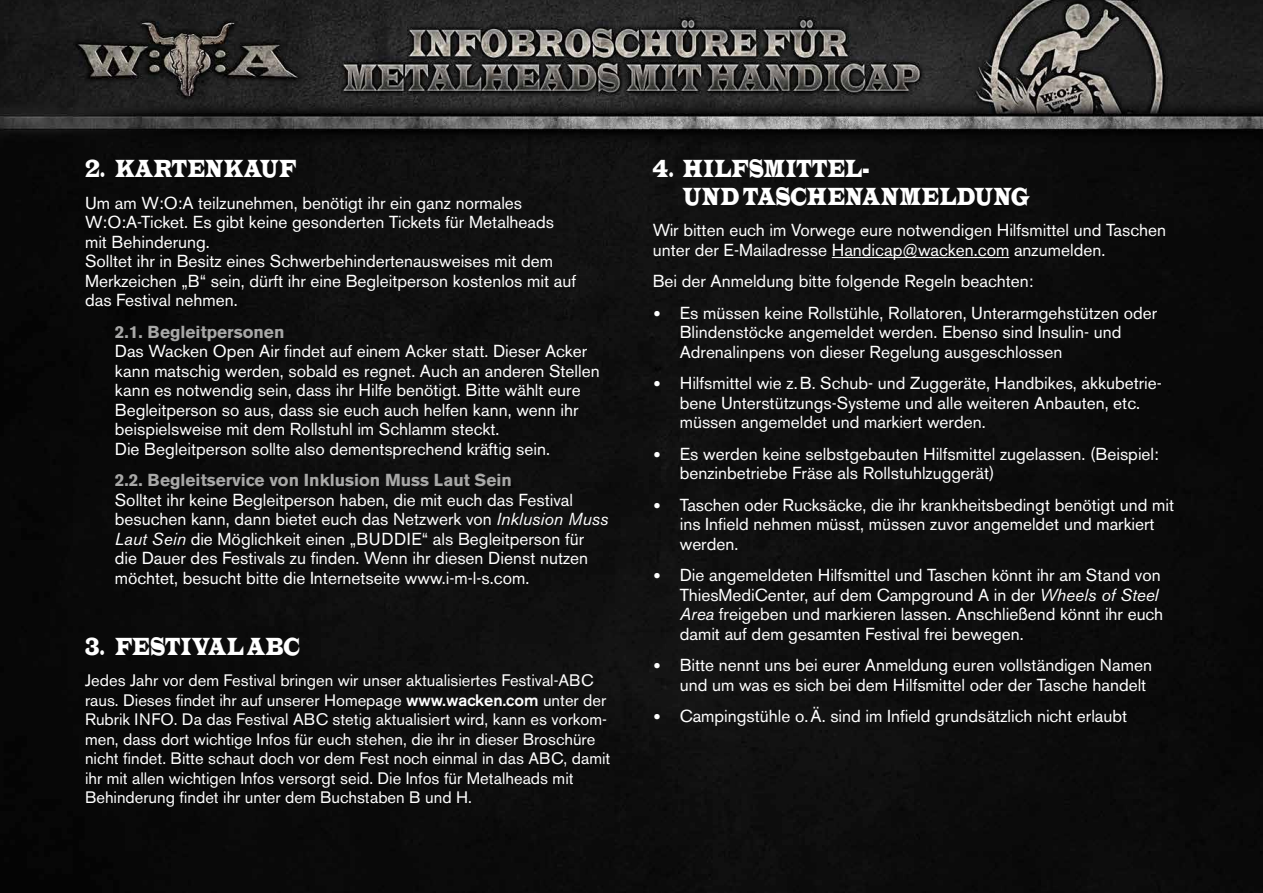
<style>
.page{position:relative;width:1263px;height:893px;background:#fff}
.page>*{position:absolute;margin:0;border:0;box-sizing:border-box;transform-origin:0 0}
.t1{font:25.5px/27.5px "Latin Wide";letter-spacing:.015em;color:#fff;scale:.5 1}
.t2{font:25.5px "Latin Wide";letter-spacing:.04em;color:#fff;scale:.5 1}
.t3{font:17.25px/19.5px "Akzidenz Grotesk BE";color:#fff}
.t4{font:16.5px/19.5px "Akzidenz Grotesk BE";color:#fff}
.s1{font-weight:700;color:#a8a8a7}
.s2{font-style:italic}
.s3{font-weight:500}
.s4{font-family:"Calibri"}
</style>
<div class="page">
<img style="left:0;top:0;width:1263px;height:893px">
<hr style="left:832px;top:257px;width:177px;height:1px;background:#fff">
<p class="t2" style="left:85px;top:153px;width:424px">2. KARTENKAUF</p>
<p class="t3" style="left:85px;top:193px;width:493px">Um am W:O:A teilzunehmen, benötigt ihr ein ganz normales W:O:A-Ticket. Es gibt keine gesonderten Tickets für Metalheads mit Behinderung.<br>Solltet ihr in Besitz eines Schwerbehindertenausweises mit dem Merkzeichen „B“ sein, dürft ihr eine Begleitperson kostenlos mit auf das Festival nehmen.</p>
<p class="t3" style="left:115px;top:322px;width:486px"><span class="s1">2.1. Begleitpersonen<br></span>Das Wacken Open Air findet auf einem Acker statt. Dieser Acker kann matschig werden, sobald es regnet. Auch an anderen Stellen kann es notwendig sein, dass ihr Hilfe benötigt. Bitte wählt eure Begleitperson so aus, dass sie euch auch helfen kann, wenn ihr beispielsweise mit dem Rollstuhl im Schlamm steckt.<br>Die Begleitperson sollte also dementsprechend kräftig sein.</p>
<p class="t3" style="left:115px;top:471px;width:495px"><span class="s1">2.2. Begleitservice von Inklusion Muss Laut Sein<br></span>Solltet ihr keine Begleitperson haben, die mit euch das Festival besuchen kann, dann bietet euch das Netzwerk von <span class="s2">Inklusion Muss Laut Sein</span> die Möglichkeit einen „BUDDIE“ als Begleitperson für die Dauer des Festivals zu finden. Wenn ihr diesen Dienst nutzen möchtet, besucht bitte die Internetseite www.i-m-l-s.com.</p>
<p class="t1" style="left:85px;top:632px;width:431px">3. FESTIVAL ABC</p>
<p class="t4" style="left:85px;top:671px;width:527px">Jedes Jahr vor dem Festival bringen wir unser aktualisiertes Festival-ABC raus. Dieses findet ihr auf unserer Homepage <span class="s3">www.wacken.com</span> unter der Rubrik INFO. Da das Festival ABC stetig aktualisiert wird, kann es vorkom&shy;men, dass dort wichtige Infos für euch stehen, die ihr in dieser Broschüre nicht findet. Bitte schaut doch vor dem Fest noch einmal in das ABC, damit ihr mit allen wichtigen Infos versorgt seid. Die Infos für Metalheads mit Behinderung findet ihr unter dem Buchstaben B und H.</p>
<p class="t1" style="left:683px;top:155px;width:695px;text-indent:-30px">4. HILFSMITTEL-<br>UND TASCHENANMELDUNG</p>
<p class="t3" style="left:653px;top:221px;width:515px">Wir bitten euch im Vorwege eure notwendigen Hilfsmittel und Taschen unter der E-Mailadresse Handicap@wacken.com anzumelden.</p>
<p class="t3" style="left:653px;top:272px;width:382px">Bei der Anmeldung bitte folgende Regeln beachten:</p>
<p class="t3" style="left:680px;top:303px;width:479px;text-indent:-27px"><span class="s4">•</span> Es müssen keine Rollstühle, Rollatoren, Unterarmgehstützen oder<br>Blindenstöcke angemeldet werden. Ebenso sind Insulin- und<br>Adrenalinpens von dieser Regelung ausgeschlossen</p>
<p class="t3" style="left:680px;top:374px;width:483px;text-indent:-27px"><span class="s4">•</span> Hilfsmittel wie z.B. Schub- und Zuggeräte, Handbikes, akkubetrie&shy;bene Unterstützungs-Systeme und alle weiteren Anbauten, etc. müssen angemeldet und markiert werden.</p>
<p class="t3" style="left:680px;top:444px;width:481px;text-indent:-27px"><span class="s4">•</span> Es werden keine selbstgebauten Hilfsmittel zugelassen. (Beispiel: benzinbetriebe Fräse als Rollstuhlzuggerät)</p>
<p class="t3" style="left:680px;top:495px;width:496px;text-indent:-27px"><span class="s4">•</span> Taschen oder Rucksäcke, die ihr krankheitsbedingt benötigt und mit ins Infield nehmen müsst, müssen zuvor angemeldet und markiert werden.</p>
<p class="t3" style="left:680px;top:566px;width:485px;text-indent:-27px"><span class="s4">•</span> Die angemeldeten Hilfsmittel und Taschen könnt ihr am Stand von ThiesMediCenter, auf dem Campground A in der <span class="s2">Wheels of Steel Area</span> freigeben und markieren lassen. Anschließend könnt ihr euch damit auf dem gesamten Festival frei bewegen.</p>
<p class="t3" style="left:680px;top:656px;width:474px;text-indent:-27px"><span class="s4">•</span> Bitte nennt uns bei eurer Anmeldung euren vollständigen Namen und um was es sich bei dem Hilfsmittel oder der Tasche handelt</p>
<p class="t3" style="left:653px;top:707px;width:476px"><span class="s4">•</span> Campingstühle o.Ä. sind im Infield grundsätzlich nicht erlaubt</p>
</div>
